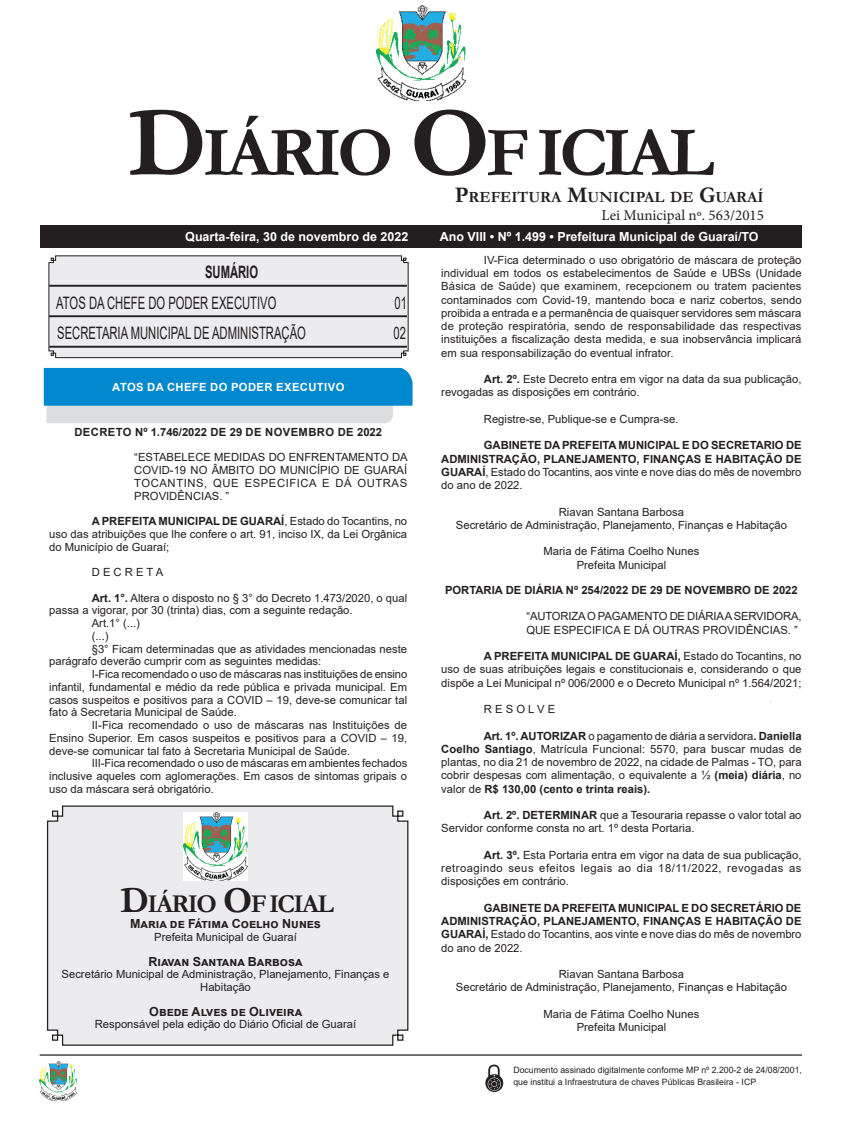
<style>
.page{position:relative;width:851px;height:1134px;background:#fff}
.page>*{position:absolute;margin:0;border:0;box-sizing:border-box;transform-origin:0 0}
.CORPO_DE_TEXTO{font:700 70.88px "Garamond";letter-spacing:-.06em;color:#231f20}
.CORPO_DE_TEXTO-2{font:700 25.88px "Garamond";letter-spacing:-.06em;color:#231f20}
.Nome_Secretário{font:17.12px "Arial";color:#231f20;scale:.66 1}
.Nome_Secretário-2{font:700 17.12px "Arial";color:#231f20;scale:.66 1}
.CORPO_DE_TEXTO-3{font:700 15.62px "Garamond";color:#231f20}
.t1{font:15px "Minion Pro";color:#231f20}
.t2{font:700 12.5px "Arial";color:#fff}
.Assinatura{font:700 12.5px "Arial";color:#231f20}
.CORPO_DE_TEXTO-4{font:11.25px/13.2px "Arial";color:#231f20;text-align:justify}
.Assinatura-2{font:11.25px/12.5px "Arial";color:#231f20;text-align:center}
.CORPO_DE_TEXTO-5{font:700 11.25px/13.2px "Arial";color:#231f20;text-align:justify}
.EMENTA{font:11.25px/12.8px "Arial";color:#231f20;text-align:justify}
.SEM_PARAGRAFO{font:700 11.25px "Arial";color:#231f20}
.TITULOS{font:700 11.25px "Arial";letter-spacing:.035em;color:#231f20}
.Chancela2{font:700 11.25px "Arial";letter-spacing:.035em;color:#fff}
.CORPO_DE_TEXTO-6{font:8.75px/12.5px "Arial";color:#231f20}
.s1{font-size:101.25px}
.s2{font-size:22.38px}
.s3{font-weight:700}
.s4{font-size:36.88px}
.s5{font-weight:400}
</style>
<div class="page">
<div style="left:40px;top:225px;width:761px;height:22px;background:#231f20"></div>
<hr style="left:40px;top:1054px;width:761px;height:2px;background:#231f20">
<img style="left:376px;top:5px;width:89px;height:95px">
<img style="left:40px;top:1061px;width:37px;height:39px">
<svg style="left:485px;top:1065px;width:18px;height:27px"></svg>
<div style="left:46px;top:805px;width:363px;height:241px;background:#ececee"></div>
<img style="left:183px;top:812px;width:64px;height:68px">
<svg style="left:48px;top:255px;width:360px;height:103px;background:#dbdadc"></svg>
<svg style="left:44px;top:368px;width:368px;height:55px;background:#46a4d4"></svg>
<p class="CORPO_DE_TEXTO" style="left:128px;top:105px;width:587px"><span class="s1">D</span>IÁRIO <span class="s1">O</span>F ICIAL</p>
<p class="CORPO_DE_TEXTO-3" style="left:455px;top:186px;width:310px"><span class="s2">P</span>REFEITURA <span class="s2">M</span>UNICIPAL DE <span class="s2">G</span>UARAÍ</p>
<p class="t1" style="left:601px;top:205px;width:164px">Lei Municipal nº. 563/2015</p>
<p class="t2" style="left:185px;top:228px;width:224px">Quarta-feira, 30 de novembro de 2022</p>
<p class="t2" style="left:439px;top:228px;width:320px">Ano VIII • Nº 1.499 • Prefeitura Municipal de Guaraí/TO</p>
<p class="Nome_Secretário-2" style="left:205px;top:260px;width:82px">SUMÁRIO</p>
<p class="Nome_Secretário" style="left:56px;top:291px;width:335px">ATOS DA CHEFE DO PODER EXECUTIVO</p>
<p class="Nome_Secretário" style="left:394px;top:291px;width:20px">01</p>
<p class="Nome_Secretário" style="left:57px;top:321px;width:378px">SECRETARIA MUNICIPAL DE ADMINISTRAÇÃO</p>
<p class="Nome_Secretário" style="left:393px;top:321px;width:20px">02</p>
<p class="Chancela2" style="left:112px;top:379px;width:233px">ATOS DA CHEFE DO PODER EXECUTIVO</p>
<p class="TITULOS" style="left:74px;top:424px;width:309px">DECRETO Nº 1.746/2022 DE 29 DE NOVEMBRO DE 2022</p>
<p class="EMENTA" style="left:134px;top:451px;width:275px">“ESTABELECE MEDIDAS DO ENFRENTAMENTO DA COVID-19 NO ÂMBITO DO MUNICÍPIO DE GUARAÍ TOCANTINS, QUE ESPECIFICA E DÁ OUTRAS PROVIDÊNCIAS. ”</p>
<p class="CORPO_DE_TEXTO-4" style="left:49px;top:515px;width:359px;line-height:12.8px;text-indent:43px"><span class="s3">A PREFEITA MUNICIPAL DE GUARAÍ</span>, Estado do Tocantins, no uso das atribuições que lhe confere o art. 91, inciso IX, da Lei Orgânica do Município de Guaraí;</p>
<p class="CORPO_DE_TEXTO-4" style="left:92px;top:565px;width:73px">D E C R E T A</p>
<p class="CORPO_DE_TEXTO-4" style="left:49px;top:591px;width:359px;line-height:12.8px;text-indent:43px"><span class="s3">Art. 1°.</span> Altera o disposto no § 3° do Decreto 1.473/2020, o qual passa a vigorar, por 30 (trinta) dias, com a seguinte redação.</p>
<p class="CORPO_DE_TEXTO-4" style="left:92px;top:616px;width:50px">Art.1° (...)</p>
<p class="CORPO_DE_TEXTO-4" style="left:92px;top:629px;width:18px">(...)</p>
<p class="CORPO_DE_TEXTO-4" style="left:49px;top:642px;width:359px;line-height:12.8px;text-indent:43px">§3° Ficam determinadas que as atividades mencionadas neste parágrafo deverão cumprir com as seguintes medidas:</p>
<p class="CORPO_DE_TEXTO-4" style="left:49px;top:668px;width:359px;line-height:12.8px;text-indent:43px">I-Fica recomendado o uso de máscaras nas instituições de ensino infantil, fundamental e médio da rede pública e privada municipal. Em casos suspeitos e positivos para a COVID – 19, deve-se comunicar tal fato à Secretaria Municipal de Saúde.</p>
<p class="CORPO_DE_TEXTO-4" style="left:49px;top:719px;width:359px;line-height:12.8px;text-indent:43px">II-Fica recomendado o uso de máscaras nas Instituições de Ensino Superior. Em casos suspeitos e positivos para a COVID – 19, deve-se comunicar tal fato à Secretaria Municipal de Saúde.</p>
<p class="CORPO_DE_TEXTO-4" style="left:49px;top:757px;width:359px;line-height:12.8px;text-indent:43px">III-Fica recomendado o uso de máscaras em ambientes fechados inclusive aqueles com aglomerações. Em casos de sintomas gripais o uso da máscara será obrigatório.</p>
<p class="CORPO_DE_TEXTO-2" style="left:120px;top:886px;width:215px"><span class="s4">D</span>IÁRIO <span class="s4">O</span>F ICIAL</p>
<p class="Assinatura" style="left:130px;top:915px;width:192px">Maria de Fátima Coelho Nunes</p>
<p class="Assinatura-2" style="left:154px;top:930px;width:144px">Prefeita Municipal de Guaraí</p>
<p class="Assinatura" style="left:148px;top:952px;width:155px">Riavan Santana Barbosa</p>
<p class="Assinatura-2" style="left:62px;top:968px;width:329px">Secretário Municipal de Administração, Planejamento, Finanças e<br>Habitação</p>
<p class="Assinatura" style="left:149px;top:1002px;width:154px">Obede Alves de Oliveira</p>
<p class="Assinatura-2" style="left:95px;top:1018px;width:263px">Responsável pela edição do Diário Oficial de Guaraí</p>
<p class="CORPO_DE_TEXTO-4" style="left:441px;top:253px;width:362px;text-indent:43px">IV-Fica determinado o uso obrigatório de máscara de proteção individual em todos os estabelecimentos de Saúde e UBSs (Unidade Básica de Saúde) que examinem, recepcionem ou tratem pacientes contaminados com Covid-19, mantendo boca e nariz cobertos, sendo proibida a entrada e a permanência de quaisquer servidores sem máscara de proteção respiratória, sendo de responsabilidade das respectivas instituições a fiscalização desta medida, e sua inobservância implicará em sua responsabilização do eventual infrator.</p>
<p class="CORPO_DE_TEXTO-4" style="left:441px;top:372px;width:361px;text-indent:43px"><span class="s3">Art. 2º.</span> Este Decreto entra em vigor na data da sua publicação, revogadas as disposições em contrário.</p>
<p class="CORPO_DE_TEXTO-4" style="left:484px;top:412px;width:196px">Registre-se, Publique-se e Cumpra-se.</p>
<p class="CORPO_DE_TEXTO-5" style="left:441px;top:439px;width:362px;text-indent:43px">GABINETE DA PREFEITA MUNICIPAL E DO SECRETARIO DE ADMINISTRAÇÃO, PLANEJAMENTO, FINANÇAS E HABITAÇÃO DE GUARAÍ<span class="s5">, Estado do Tocantins, aos vinte e nove dias do mês de novembro do ano de 2022.</span></p>
<p class="Assinatura-2" style="left:558px;top:505px;width:127px">Riavan Santana Barbosa</p>
<p class="Assinatura-2" style="left:456px;top:518px;width:332px">Secretário de Administração, Planejamento, Finanças e Habitação</p>
<p class="Assinatura-2" style="left:543px;top:545px;width:157px">Maria de Fátima Coelho Nunes</p>
<p class="Assinatura-2" style="left:576px;top:558px;width:91px">Prefeita Municipal</p>
<p class="SEM_PARAGRAFO" style="left:445px;top:582px;width:354px">PORTARIA DE DIÁRIA Nº 254/2022 DE 29 DE NOVEMBRO DE 2022</p>
<p class="EMENTA" style="left:526px;top:610px;width:277px;line-height:13.2px">“AUTORIZA O PAGAMENTO DE DIÁRIA A SERVIDORA,<br>QUE ESPECIFICA E DÁ OUTRAS PROVIDÊNCIAS. ”</p>
<p class="CORPO_DE_TEXTO-4" style="left:441px;top:649px;width:362px;text-indent:43px"><span class="s3">A PREFEITA MUNICIPAL DE GUARAÍ,</span> Estado do Tocantins, no uso de suas atribuições legais e constitucionais e, considerando o que dispõe a Lei Municipal nº 006/2000 e o Decreto Municipal nº 1.564/2021;</p>
<p class="CORPO_DE_TEXTO-4" style="left:484px;top:702px;width:73px">R E S O L V E</p>
<p class="CORPO_DE_TEXTO-4" style="left:441px;top:729px;width:362px;text-indent:43px"><span class="s3">Art. 1º. AUTORIZAR</span> o pagamento de diária a servidora<span class="s3">. Daniella Coelho Santiago</span>, Matrícula Funcional: 5570, para buscar mudas de plantas, no dia 21 de novembro de 2022, na cidade de Palmas - TO, para cobrir despesas com alimentação, o equivalente a ½ <span class="s3">(meia) diária</span>, no valor de <span class="s3">R$ 130,00 (cento e trinta reais).</span></p>
<p class="CORPO_DE_TEXTO-4" style="left:441px;top:808px;width:361px;text-indent:43px"><span class="s3">Art. 2º. DETERMINAR</span> que a Tesouraria repasse o valor total ao<br>Servidor conforme consta no art. 1º desta Portaria.</p>
<p class="CORPO_DE_TEXTO-4" style="left:441px;top:848px;width:361px;text-indent:43px"><span class="s3">Art. 3º.</span> Esta Portaria entra em vigor na data de sua publicação, retroagindo seus efeitos legais ao dia 18/11/2022, revogadas as disposições em contrário.</p>
<p class="CORPO_DE_TEXTO-5" style="left:441px;top:901px;width:361px;text-indent:43px">GABINETE DA PREFEITA MUNICIPAL E DO SECRETÁRIO DE ADMINISTRAÇÃO, PLANEJAMENTO, FINANÇAS E HABITAÇÃO DE GUARAÍ, <span class="s5">Estado do Tocantins, aos vinte e nove dias do mês de novembro do ano de 2022.</span></p>
<p class="Assinatura-2" style="left:558px;top:968px;width:127px">Riavan Santana Barbosa</p>
<p class="Assinatura-2" style="left:456px;top:981px;width:332px">Secretário de Administração, Planejamento, Finanças e Habitação</p>
<p class="Assinatura-2" style="left:543px;top:1008px;width:157px">Maria de Fátima Coelho Nunes</p>
<p class="Assinatura-2" style="left:576px;top:1021px;width:91px">Prefeita Municipal</p>
<p class="CORPO_DE_TEXTO-6" style="left:513px;top:1063px;width:290px">Documento assinado digitalmente conforme MP nº 2.200-2 de 24/08/2001, que institui a Infraestrutura de chaves Públicas Brasileira - ICP</p>
</div>
